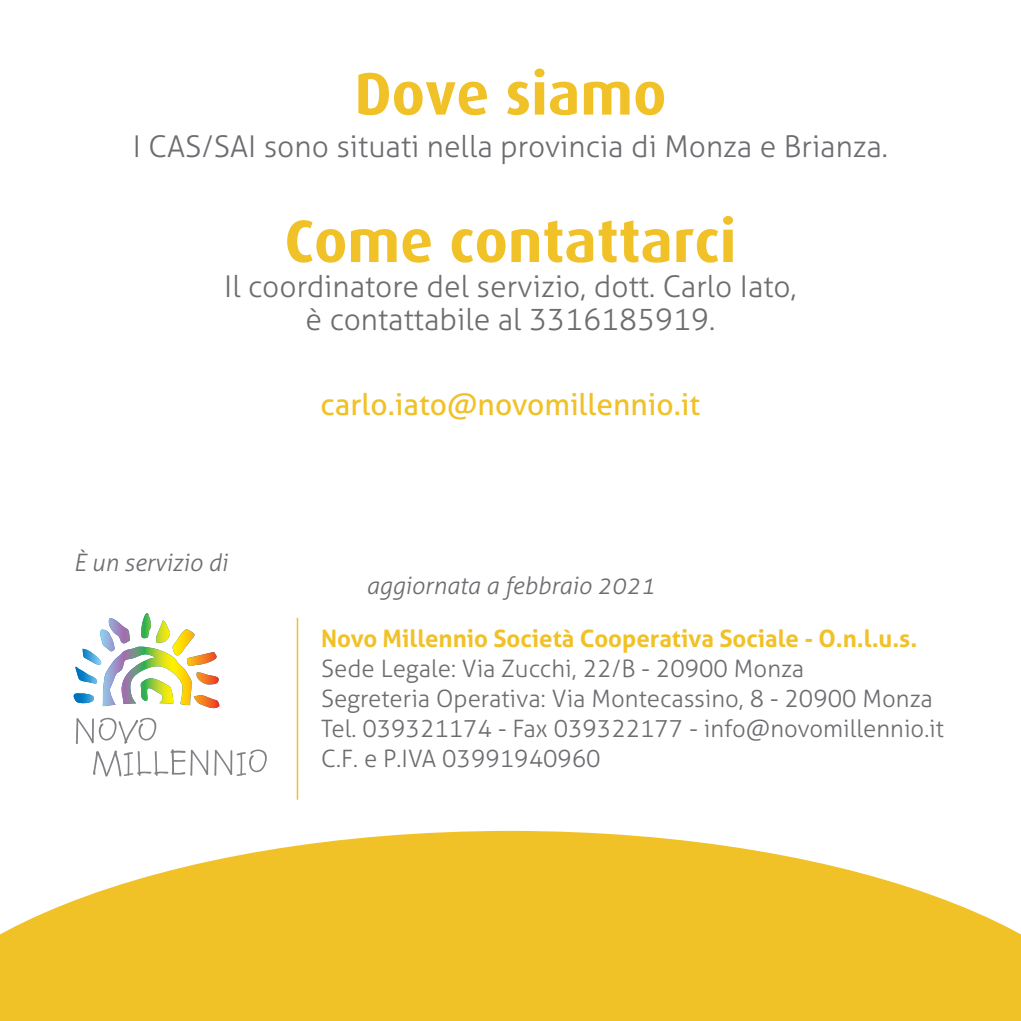
<style>
.page{position:relative;width:1021px;height:1021px;background:#fff}
.page>*{position:absolute;margin:0;border:0;box-sizing:border-box;transform-origin:0 0}
.t1{font:700 60px "Dax";color:#f1c128}
.t2{font:300 30px/33px "Aller";color:#6c6d70;text-align:center}
.t3{font:30px "Aller";color:#f1c128}
.t4{font:300 24px/30px "Aller";color:#6c6d70}
.t5{font:700 24px "Aller";color:#f1c128}
.t6{font:italic 300 24px "Aller";color:#6c6d70}
</style>
<div class="page">
<hr style="left:297px;top:617px;width:1px;height:182px;background:#f1c128">
<svg style="left:0;top:830px;width:1020px;height:190px;fill:#f1c128"></svg>
<img style="left:83px;top:613px;width:134px;height:93px">
<svg style="left:76px;top:717px;width:132px;height:59px"></svg>
<svg style="left:214px;top:749px;width:53px;height:27px"></svg>
<h1 class="t1" style="left:354px;top:60px;width:313px">Dove siamo</h1>
<p class="t2" style="left:133px;top:130px;width:756px">I CAS/SAI sono situati nella provincia di Monza e Brianza.</p>
<h1 class="t1" style="left:284px;top:207px;width:453px">Come contattarci</h1>
<p class="t2" style="left:224px;top:270px;width:574px">Il coordinatore del servizio, dott. Carlo Iato, è contattabile al 3316185919.</p>
<p class="t6" style="left:73px;top:548px;width:155px">È un servizio di</p>
<p class="t3" style="left:320px;top:385px;width:381px">carlo.iato@novomillennio.it</p>
<p class="t6" style="left:366px;top:571px;width:290px">aggiornata a febbraio 2021</p>
<p class="t5" style="left:321px;top:624px;width:597px">Novo Millennio Società Cooperativa Sociale - O.n.l.u.s.</p>
<p class="t4" style="left:321px;top:653px;width:624px">Sede Legale: Via Zucchi, 22/B - 20900 Monza<br>Segreteria Operativa: Via Montecassino, 8 - 20900 Monza Tel. 039321174 - Fax 039322177 - info@novomillennio.it C.F. e P.IVA 03991940960</p>
</div>
